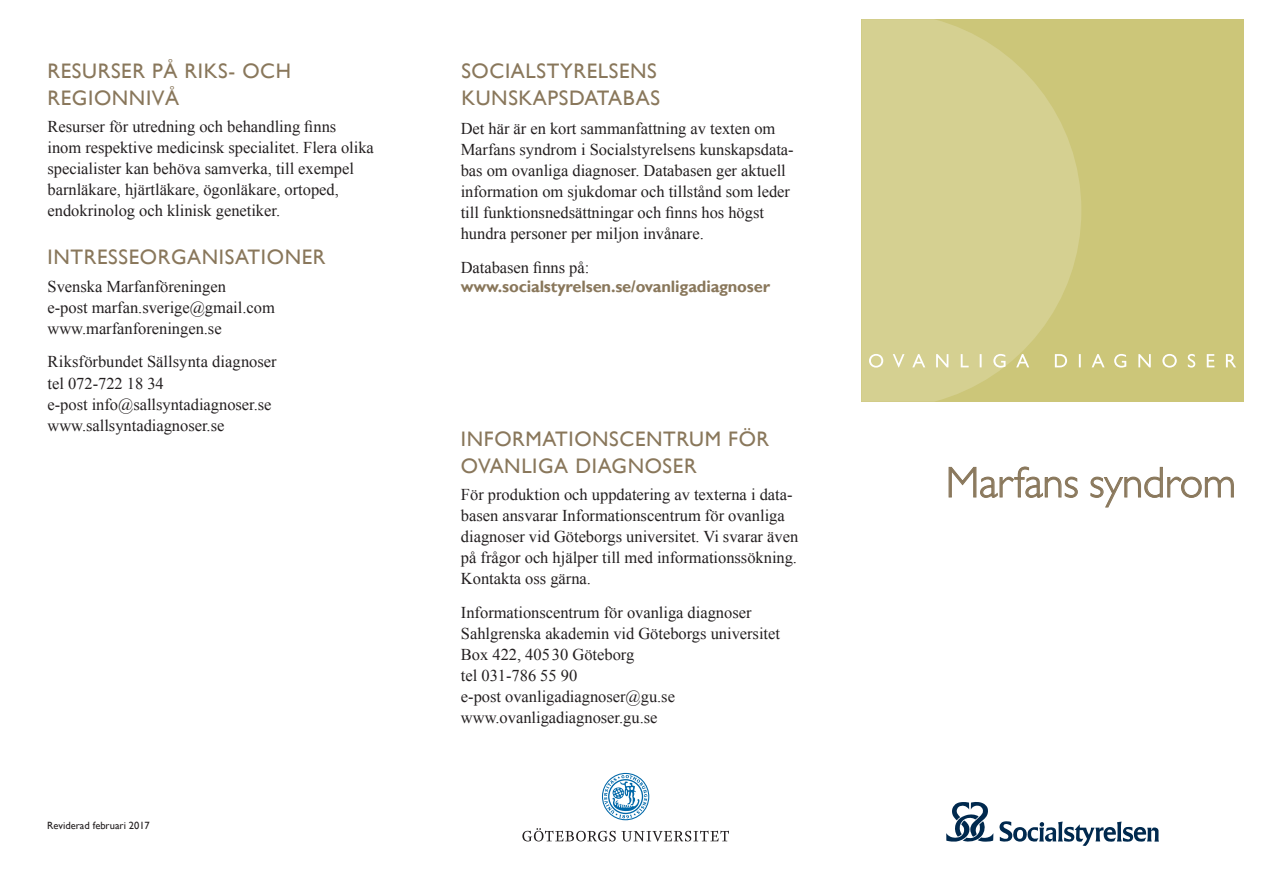
<style>
.page{position:relative;width:1263px;height:893px;background:#fff}
.page>*{position:absolute;margin:0;border:0;box-sizing:border-box;transform-origin:0 0}
.t1{font:300 43.5px "Gill Sans MT Pro";color:#89775b}
.t2{font:21px/27px "Gill Sans";letter-spacing:.03em;color:#89775b}
.t3{font:16.5px/21px "Times New Roman";color:#231f20}
.t4{font:700 16.5px "Gill Sans";letter-spacing:-.01em;color:#89775b}
.t5{font:10.5px "Gill Sans";color:#231f20}
</style>
<div class="page">
<svg style="left:946px;top:802px;width:47px;height:40px"></svg>
<svg style="left:999px;top:821px;width:160px;height:25px"></svg>
<svg style="left:522px;top:828px;width:207px;height:13px"></svg>
<svg style="left:602px;top:773px;width:47px;height:47px"></svg>
<div style="left:861px;top:19px;width:383px;height:383px;background:#ccc679"></div>
<svg style="left:861px;top:19px;width:220px;height:383px;fill:#d5d091"></svg>
<svg style="left:869px;top:354px;width:367px;height:14px"></svg>
<svg style="left:948px;top:466px;width:130px;height:32px"></svg>
<svg style="left:1090px;top:467px;width:144px;height:41px"></svg>
<p class="t2" style="left:48px;top:58px;width:245px">RESURSER PÅ RIKS- OCH<br>REGIONNIVÅ</p>
<p class="t3" style="left:48px;top:116px;width:328px">Resurser för utredning och behandling finns inom respektive medicinsk specialitet. Flera olika specialister kan behöva samverka, till exempel barnläkare, hjärtläkare, ögonläkare, ortoped, endokrinolog och klinisk genetiker.</p>
<p class="t2" style="left:48px;top:244px;width:279px">INTRESSEORGANISATIONER</p>
<p class="t3" style="left:48px;top:275px;width:229px">Svenska Marfanföreningen<br>e-post marfan.sverige@gmail.com www.marfanforeningen.se</p>
<p class="t3" style="left:48px;top:351px;width:231px">Riksförbundet Sällsynta diagnoser tel 072-722 18 34<br>e-post info@sallsyntadiagnoser.se www.sallsyntadiagnoser.se</p>
<p class="t5" style="left:47px;top:819px;width:104px">Reviderad februari 2017</p>
<p class="t2" style="left:461px;top:58px;width:200px">SOCIALSTYRELSENS<br>KUNSKAPSDATABAS</p>
<p class="t3" style="left:461px;top:118px;width:334px">Det här är en kort sammanfattning av texten om Marfans syndrom i Socialstyrelsens kunskapsdata&shy;bas om ovanliga diagnoser. Databasen ger aktuell information om sjukdomar och tillstånd som leder till funktionsnedsättningar och finns hos högst hundra personer per miljon invånare.</p>
<p class="t3" style="left:461px;top:257px;width:130px">Databasen finns på:</p>
<p class="t4" style="left:461px;top:276px;width:311px">www.socialstyrelsen.se/ovanligadiagnoser</p>
<p class="t2" style="left:461px;top:425px;width:310px">INFORMATIONSCENTRUM FÖR<br>OVANLIGA DIAGNOSER</p>
<p class="t3" style="left:461px;top:484px;width:339px">För produktion och uppdatering av texterna i data&shy;basen ansvarar Informationscentrum för ovanliga diagnoser vid Göteborgs universitet. Vi svarar även på frågor och hjälper till med informationssökning.<br>Kontakta oss gärna.</p>
<p class="t3" style="left:461px;top:601px;width:321px">Informationscentrum för ovanliga diagnoser Sahlgrenska akademin vid Göteborgs universitet Box 422, 40530 Göteborg<br>tel 031-786 55 90<br>e-post ovanligadiagnoser@gu.se www.ovanligadiagnoser.gu.se</p>
<h1 class="t1" style="left:946px;top:456px;width:292px">Marfans syndrom</h1>
</div>
